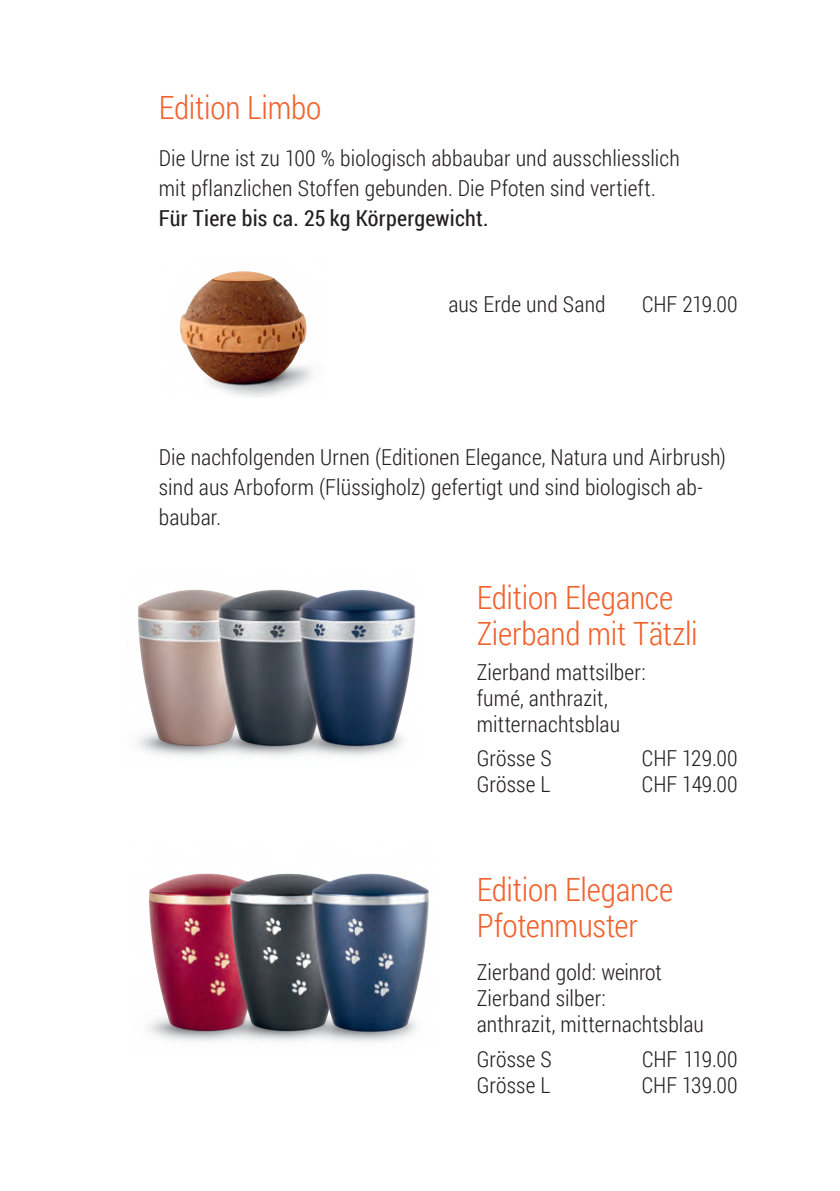
<style>
.page{position:relative;width:840px;height:1191px;background:#fff}
.page>*{position:absolute;margin:0;border:0;box-sizing:border-box;transform-origin:0 0}
.t1{font:300 32px/36px "Roboto Condensed";letter-spacing:-.01em;color:#f2622e}
.t2{font:300 22px/26px "Roboto Condensed";letter-spacing:.005em;color:#231f20}
.t3{font:22px "Roboto Condensed";letter-spacing:.01em;color:#231f20}
</style>
<div class="page">
<img style="left:180px;top:271px;width:132px;height:126px">
<img style="left:137px;top:589px;width:278px;height:167px">
<img style="left:148px;top:873px;width:281px;height:169px">
<h1 class="t1" style="left:159px;top:88px;width:164px">Edition Limbo</h1>
<p class="t2" style="left:159px;top:142px;width:522px;line-height:30px">Die Urne ist zu 100 % biologisch abbaubar und ausschliesslich mit pflanzlichen Stoffen gebunden. Die Pfoten sind vertieft.</p>
<p class="t3" style="left:159px;top:202px;width:331px">Für Tiere bis ca. 25 kg Körpergewicht.</p>
<p class="t2" style="left:448px;top:290px;width:159px">aus Erde und Sand</p>
<p class="t2" style="left:641px;top:290px;width:97px">CHF 219.00</p>
<p class="t2" style="left:159px;top:441px;width:568px;line-height:30px">Die nachfolgenden Urnen (Editionen Elegance, Natura und Airbrush) sind aus Arboform (Flüssigholz) gefertigt und sind biologisch ab&shy;baubar.</p>
<h1 class="t1" style="left:476px;top:579px;width:222px">Edition Elegance<br>Zierband mit Tätzli</h1>
<p class="t2" style="left:476px;top:658px;width:170px">Zierband mattsilber: fumé, anthrazit, mitternachtsblau</p>
<p class="t2" style="left:476px;top:744px;width:76px">Grösse S</p>
<p class="t2" style="left:641px;top:744px;width:97px">CHF 129.00</p>
<p class="t2" style="left:476px;top:770px;width:75px">Grösse L</p>
<p class="t2" style="left:641px;top:770px;width:97px">CHF 149.00</p>
<h1 class="t1" style="left:476px;top:871px;width:198px">Edition Elegance<br>Pfotenmuster</h1>
<p class="t2" style="left:476px;top:958px;width:228px">Zierband gold: weinrot<br>Zierband silber:<br>anthrazit, mitternachtsblau</p>
<p class="t2" style="left:476px;top:1045px;width:76px">Grösse S</p>
<p class="t2" style="left:641px;top:1045px;width:97px">CHF 119.00</p>
<p class="t2" style="left:476px;top:1071px;width:75px">Grösse L</p>
<p class="t2" style="left:641px;top:1071px;width:97px">CHF 139.00</p>
</div>
